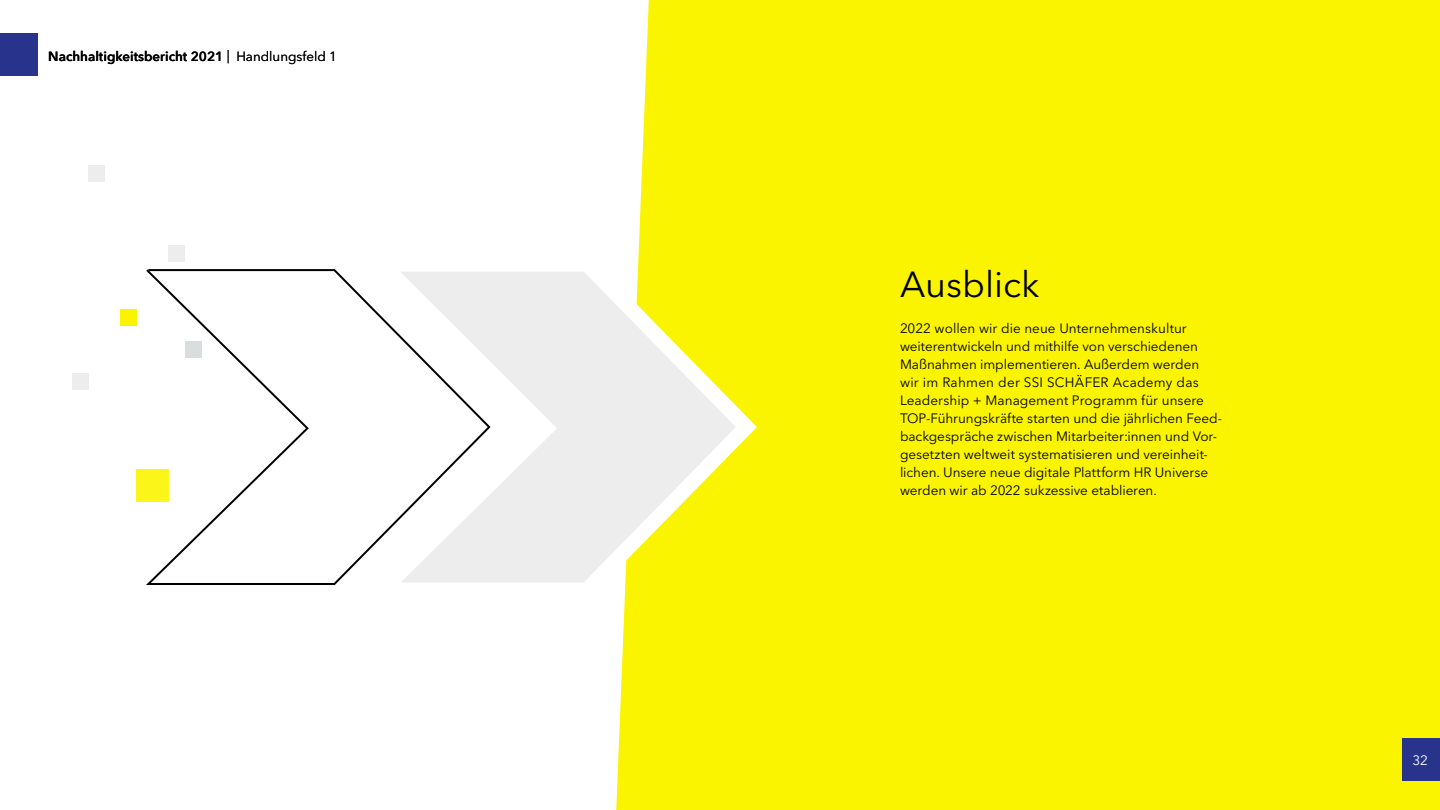
<style>
.page{position:relative;width:1440px;height:810px;background:#fff}
.page>*{position:absolute;margin:0;border:0;box-sizing:border-box;transform-origin:0 0}
.Ausblick{font:36px "Avenir Next W1 G";color:#000}
.Fließtext{font:13.5px/18px "Avenir Next W1 G";letter-spacing:-.005em;color:#000}
.t1{font:13.5px "Avenir Next W1 G";color:#fff}
.t2{font:600 13.35px "Avenir Next";color:#000}
.s1{font-family:"Avenir Next W1 G";font-weight:400}
</style>
<div class="page">
<div style="left:0;top:34px;width:38px;height:42px;background:#28348b"></div>
<div style="left:616px;top:0;width:824px;height:810px;background:#fbf401"></div>
<div style="left:1402px;top:738px;width:38px;height:42px;background:#28348b"></div>
<svg style="left:492px;top:243px;width:276px;height:368px"></svg>
<svg style="left:143px;top:269px;width:349px;height:316px"></svg>
<div style="left:137px;top:470px;width:32px;height:32px;background:#fbf51a"></div>
<div style="left:73px;top:374px;width:16px;height:16px;background:#ededed"></div>
<div style="left:121px;top:310px;width:16px;height:16px;background:#fbf401"></div>
<div style="left:185px;top:342px;width:16px;height:16px;background:#daddde"></div>
<div style="left:169px;top:245px;width:16px;height:16px;background:#ededed"></div>
<div style="left:89px;top:165px;width:16px;height:16px;background:#ededed"></div>
<p class="t2" style="left:48px;top:45px;width:290px">Nachhaltigkeitsbericht 2021 <span class="s1">| Handlungsfeld 1</span></p>
<p class="Ausblick" style="left:900px;top:263px;width:141px">Ausblick</p>
<p class="Fließtext" style="left:900px;top:319px;width:324px">2022 wollen wir die neue Unternehmenskultur weiterentwickeln und mithilfe von verschiedenen Maßnahmen implementieren. Außerdem werden<br>wir im Rahmen der SSI SCHÄFER Academy das Leadership + Management Programm für unsere TOP-Führungskräfte starten und die jährlichen Feed&shy;backgespräche zwischen Mitarbeiter:innen und Vor&shy;gesetzten weltweit systematisieren und vereinheit&shy;lichen. Unsere neue digitale Plattform HR Universe werden wir ab 2022 sukzessive etablieren.</p>
<p class="t1" style="left:1413px;top:752px;width:17px">32</p>
</div>
